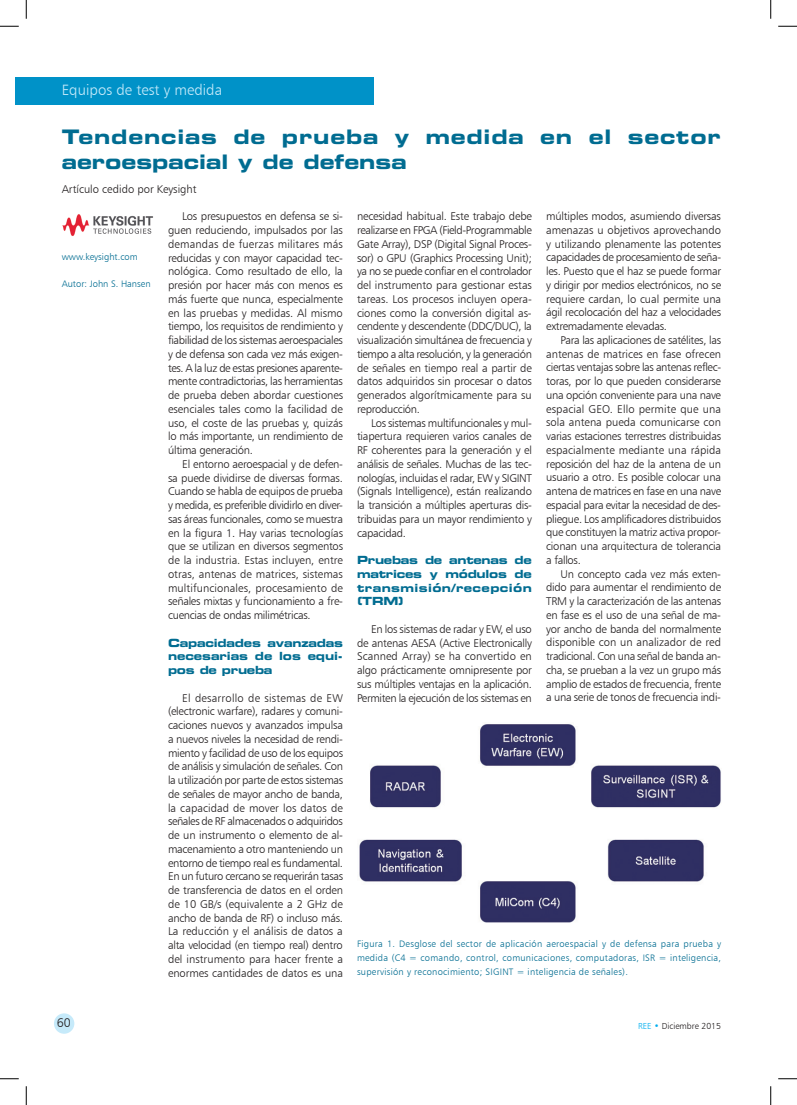
<style>
.page{position:relative;width:797px;height:1105px;background:#fff}
.page>*{position:absolute;margin:0;border:0;box-sizing:border-box;transform-origin:0 0}
.t1{font:20px/25px "Eurostile Bold Extended Two";letter-spacing:.04em;color:#006c91}
.t2{font:15px "Humanist 777 BT Light B";color:#c6eafa}
.t3{font:12.5px "Humanist 777 BT Light B";color:#231f20}
.t4{font:11.25px/13.8px "Humanist 777 BT Light B";letter-spacing:-.025em;color:#231f20;text-align:justify}
.t5{font:11.25px/13.8px "Eurostile Bold Extended Two";letter-spacing:-.02em;color:#006c91;text-align:justify}
.t6{font:11.25px "Humanist 777 BT Light B";color:#231f20}
.t7{font:9.38px/13.8px "Humanist 777 BT Light B";letter-spacing:.025em;color:#006c91;text-align:justify}
.t8{font:9.38px "Humanist 777 BT Light B";color:#006c91}
.t9{font:8.75px "Humanist 777 BT Light B";color:#231f20}
.s1{color:#00aeef}
</style>
<div class="page">
<div style="left:54px;top:1013px;width:20px;height:21px;background:#c6eafa;border-radius:50%"></div>
<div style="left:16px;top:77px;width:358px;height:28px;background:#0092c8"></div>
<img style="left:62px;top:214px;width:91px;height:22px">
<img style="left:359px;top:724px;width:362px;height:199px">
<svg style="left:0;top:25px;width:19px;height:2px"></svg>
<svg style="left:778px;top:25px;width:19px;height:2px"></svg>
<svg style="left:0;top:1078px;width:19px;height:1px"></svg>
<svg style="left:778px;top:1078px;width:19px;height:1px"></svg>
<svg style="left:25px;top:0;width:2px;height:19px"></svg>
<svg style="left:25px;top:1086px;width:2px;height:19px"></svg>
<svg style="left:770px;top:0;width:1px;height:19px"></svg>
<svg style="left:770px;top:1086px;width:1px;height:19px"></svg>
<h2 class="t2" style="left:62px;top:81px;width:162px">Equipos de test y medida</h2>
<h1 class="t1" style="left:62px;top:124px;width:660px">Tendencias de prueba y medida en el sector aeroespacial y de defensa</h1>
<p class="t6" style="left:62px;top:182px;width:136px">Artículo cedido por Keysight</p>
<p class="t4" style="left:168px;top:209px;width:176px;text-indent:14px">Los presupuestos en defensa se si&shy;guen reduciendo, impulsados por las demandas de fuerzas militares más reducidas y con mayor capacidad tec&shy;nológica. Como resultado de ello, la presión por hacer más con menos es más fuerte que nunca, especialmente en las pruebas y medidas. Al mismo tiempo, los requisitos de rendimiento y fiabilidad de los sistemas aeroespaciales y de defensa son cada vez más exigen&shy;tes. A la luz de estas presiones aparente&shy;mente contradictorias, las herramientas de prueba deben abordar cuestiones esenciales tales como la facilidad de uso, el coste de las pruebas y, quizás lo más importante, un rendimiento de última generación.</p>
<p class="t4" style="left:168px;top:457px;width:176px;text-indent:14px">El entorno aeroespacial y de defen&shy;sa puede dividirse de diversas formas.<br>Cuando se habla de equipos de prueba y medida, es preferible dividirlo en diver&shy;sas áreas funcionales, como se muestra en la figura 1. Hay varias tecnologías que se utilizan en diversos segmentos de la industria. Estas incluyen, entre otras, antenas de matrices, sistemas multifuncionales, procesamiento de señales mixtas y funcionamiento a fre&shy;cuencias de ondas milimétricas.</p>
<p class="t5" style="left:168px;top:635px;width:176px">Capacidades avanzadas necesarias de los equi&shy;pos de prueba</p>
<p class="t4" style="left:168px;top:691px;width:176px;text-indent:14px">El desarrollo de sistemas de EW (electronic warfare), radares y comuni&shy;caciones nuevos y avanzados impulsa a nuevos niveles la necesidad de rendi&shy;miento y facilidad de uso de los equipos de análisis y simulación de señales. Con la utilización por parte de estos sistemas de señales de mayor ancho de banda, la capacidad de mover los datos de señales de RF almacenados o adquiridos de un instrumento o elemento de al&shy;macenamiento a otro manteniendo un entorno de tiempo real es fundamental.<br>En un futuro cercano se requerirán tasas de transferencia de datos en el orden de 10 GB/s (equivalente a 2 GHz de ancho de banda de RF) o incluso más.<br>La reducción y el análisis de datos a alta velocidad (en tiempo real) dentro del instrumento para hacer frente a enormes cantidades de datos es una</p>
<p class="t8" style="left:62px;top:251px;width:77px">www.keysight.com</p>
<p class="t8" style="left:62px;top:278px;width:90px">Autor: John S. Hansen</p>
<p class="t4" style="left:357px;top:209px;width:176px">necesidad habitual. Este trabajo debe realizarse en FPGA (Field-Programmable Gate Array), DSP (Digital Signal Proces&shy;sor) o GPU (Graphics Processing Unit); ya no se puede confiar en el controlador del instrumento para gestionar estas tareas. Los procesos incluyen opera&shy;ciones como la conversión digital as&shy;cendente y descendente (DDC/DUC), la visualización simultánea de frecuencia y tiempo a alta resolución, y la generación de señales en tiempo real a partir de datos adquiridos sin procesar o datos generados algorítmicamente para su reproducción.</p>
<p class="t4" style="left:357px;top:416px;width:176px;text-indent:14px">Los sistemas multifuncionales y mul&shy;tiapertura requieren varios canales de RF coherentes para la generación y el análisis de señales. Muchas de las tec&shy;nologías, incluidas el radar, EW y SIGINT (Signals Intelligence), están realizando la transición a múltiples aperturas dis&shy;tribuidas para un mayor rendimiento y capacidad.</p>
<p class="t5" style="left:357px;top:553px;width:176px">Pruebas de antenas de matrices y módulos de transmisión/recepción (TRM)</p>
<p class="t4" style="left:357px;top:622px;width:176px;text-indent:14px">En los sistemas de radar y EW, el uso de antenas AESA (Active Electronically Scanned Array) se ha convertido en algo prácticamente omnipresente por sus múltiples ventajas en la aplicación.<br>Permiten la ejecución de los sistemas en</p>
<p class="t4" style="left:546px;top:209px;width:176px">múltiples modos, asumiendo diversas amenazas u objetivos aprovechando y utilizando plenamente las potentes capacidades de procesamiento de seña&shy;les. Puesto que el haz se puede formar y dirigir por medios electrónicos, no se requiere cardan, lo cual permite una ágil recolocación del haz a velocidades extremadamente elevadas.</p>
<p class="t4" style="left:546px;top:333px;width:176px;text-indent:14px">Para las aplicaciones de satélites, las antenas de matrices en fase ofrecen ciertas ventajas sobre las antenas reflec&shy;toras, por lo que pueden considerarse una opción conveniente para una nave espacial GEO. Ello permite que una sola antena pueda comunicarse con varias estaciones terrestres distribuidas espacialmente mediante una rápida reposición del haz de la antena de un usuario a otro. Es posible colocar una antena de matrices en fase en una nave espacial para evitar la necesidad de des&shy;pliegue. Los amplificadores distribuidos que constituyen la matriz activa propor&shy;cionan una arquitectura de tolerancia a fallos.</p>
<p class="t4" style="left:546px;top:567px;width:176px;text-indent:14px">Un concepto cada vez más exten&shy;dido para aumentar el rendimiento de TRM y la caracterización de las antenas en fase es el uso de una señal de ma&shy;yor ancho de banda del normalmente disponible con un analizador de red tradicional. Con una señal de banda an&shy;cha, se prueban a la vez un grupo más amplio de estados de frecuencia, frente a una serie de tonos de frecuencia indi-</p>
<p class="t7" style="left:357px;top:937px;width:365px">Figura 1. Desglose del sector de aplicación aeroespacial y de defensa para prueba y medida (C4 = comando, control, comunicaciones, computadoras, ISR = inteligencia, supervisión y reconocimiento; SIGINT = inteligencia de señales).</p>
<p class="t3" style="left:57px;top:1015px;width:15px">60</p>
<p class="t9" style="left:638px;top:1020px;width:84px"><span class="s1">REE •</span> Diciembre 2015</p>
</div>
